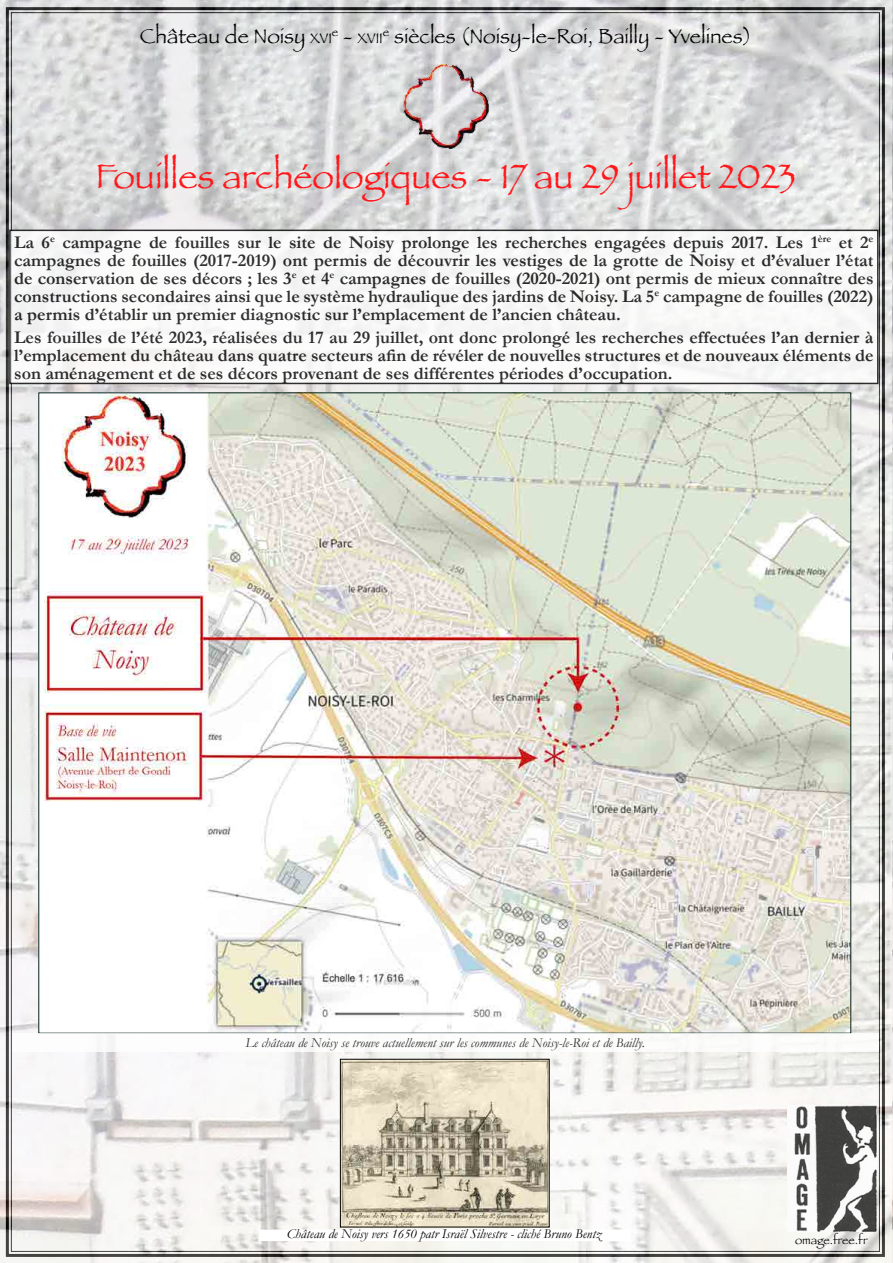
<style>
.page{position:relative;width:893px;height:1263px;background:#fff}
.page>*{position:absolute;margin:0;border:0;box-sizing:border-box;transform-origin:0 0}
.t1{font:36px "Papyrus";color:#ff171a}
.t2{font:21px "Papyrus";color:#000}
.t3{font:700 18px/18px "Garamond";color:#000;text-align:justify}
.t4{font:14.7px "Papyrus";color:#000}
.t5{font:italic 13.5px "Garamond";color:#000}
.t6{font:12px "Papyrus";color:#000}
.s1{font-size:14.7px}
.s2{font-size:21px}
</style>
<div class="page">
<img style="left:0;top:0;width:893px;height:1263px">
<img style="left:403px;top:64px;width:85px;height:84px">
<img style="left:787px;top:1106px;width:89px;height:125px">
<div style="left:10px;top:230px;width:868px;height:153px;background:#fff"></div>
<div style="left:9px;top:230px;width:869px;height:154px;border:2px solid #000"></div>
<img style="left:41px;top:395px;width:808px;height:636px">
<div style="left:12px;top:1033px;width:866px;height:19px;background:#fff"></div>
<img style="left:342px;top:1061px;width:206px;height:164px">
<div style="left:340px;top:1059px;width:210px;height:168px;border:1px solid #000"></div>
<svg style="left:258px;top:1229px;width:373px;height:12px"></svg>
<p class="t2" style="left:140px;top:23px;width:194px">Château de Noisy <span class="s1">XVI</span></p>
<p class="t4" style="left:332px;top:29px;width:52px"><sup>e</sup> <span class="s2">-</span> XVII</p>
<p class="t2" style="left:383px;top:23px;width:370px"><sup>e</sup> siècles (Noisy-le-Roi, Bailly - Yvelines)</p>
<h1 class="t1" style="left:95px;top:154px;width:702px">Fouilles archéologiques - 17 au 29 juillet 2023</h1>
<p class="t3" style="left:14px;top:233px;width:861px">La 6<sup>e</sup> campagne de fouilles sur le site de Noisy prolonge les recherches engagées depuis 2017. Les 1<sup>ère</sup> et 2<sup>e </sup>campagnes de fouilles (2017-2019) ont permis de découvrir les vestiges de la grotte de Noisy et d’évaluer l’état de conservation de ses décors ; les 3<sup>e</sup> et 4<sup>e</sup> campagnes de fouilles (2020-2021) ont permis de mieux connaître des constructions secondaires ainsi que le système hydraulique des jardins de Noisy. La 5<sup>e</sup> campagne de fouilles (2022) a permis d’établir un premier diagnostic sur l’emplacement de l’ancien château.</p>
<p class="t3" style="left:14px;top:328px;width:861px">Les fouilles de l’été 2023, réalisées du 17 au 29 juillet, ont donc prolongé les recherches effectuées l’an dernier à l’emplacement du château dans quatre secteurs afin de révéler de nouvelles structures et de nouveaux éléments de son aménagement et de ses décors provenant de ses différentes périodes d’occupation.</p>
<p class="t5" style="left:245px;top:1035px;width:401px">Le château de Noisy se trouve actuellement sur les communes de Noisy-le-Roi et de Bailly.</p>
<p class="t5" style="left:287px;top:1226px;width:316px">Château de Noisy vers 1650 patr Israël Silvestre - cliché Bruno Bentz</p>
<p class="t6" style="left:795px;top:1232px;width:74px">omage.free.fr</p>
</div>
